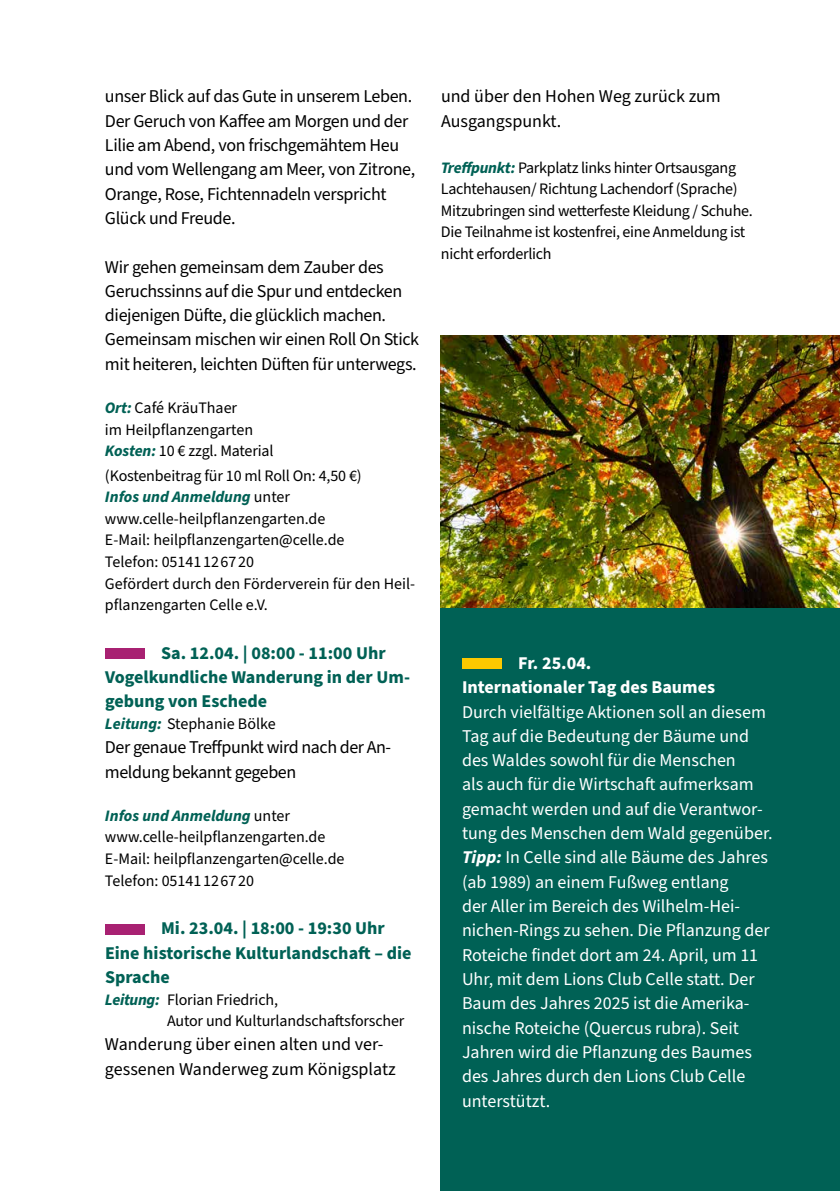
<style>
.page{position:relative;width:840px;height:1191px;background:#fff}
.page>*{position:absolute;margin:0;border:0;box-sizing:border-box;transform-origin:0 0}
.t1{font:18px/24.4px "Source Sans Pro";color:#fff}
.t2{font:18px/24.4px "Source Sans Pro";letter-spacing:-.02em;color:#000}
.t3{font:700 18px/24.4px "Source Sans Pro";color:#006155}
.t4{font:18px/24.4px "Source Sans Pro";color:#000}
.t5{font:700 18px/24.2px "Source Sans Pro";color:#fff}
.t6{font:16px/21.6px "Source Sans Pro";letter-spacing:-.01em;color:#000}
.s1{font-weight:700;font-style:italic;color:#006155}
.s2{font-weight:700;font-style:italic}
</style>
<div class="page">
<img style="left:441px;top:336px;width:398px;height:272px">
<div style="left:105px;top:648px;width:39px;height:11px;background:#a82172"></div>
<div style="left:105px;top:924px;width:39px;height:10px;background:#a82172"></div>
<div style="left:441px;top:608px;width:398px;height:583px;background:#006155"></div>
<div style="left:461px;top:658px;width:40px;height:11px;background:#fcc900"></div>
<p class="t2" style="left:105px;top:85px;width:312px">unser Blick auf das Gute in unserem Leben.<br>Der Geruch von Kaffee am Morgen und der Lilie am Abend, von frischgemähtem Heu und vom Wellengang am Meer, von Zitrone, Orange, Rose, Fichtennadeln verspricht Glück und Freude.</p>
<p class="t2" style="left:105px;top:255px;width:315px">Wir gehen gemeinsam dem Zauber des Geruchssinns auf die Spur und entdecken diejenigen Düfte, die glücklich machen.<br>Gemeinsam mischen wir einen Roll On Stick mit heiteren, leichten Düften für unterwegs.</p>
<p class="t6" style="left:105px;top:397px;width:170px"><span class="s1">Ort:</span> Café KräuThaer<br>im Heilpflanzengarten<br><span class="s1">Kosten:</span> 10 € zzgl. Material</p>
<p class="t6" style="left:105px;top:465px;width:311px">(Kostenbeitrag für 10 ml Roll On: 4,50 €)<br><span class="s1">Infos und Anmeldung</span> unter www.celle-heilpflanzengarten.de<br>E-Mail: heilpflanzengarten@celle.de<br>Telefon: 05141 12 67 20<br>Gefördert durch den Förderverein für den Heil&shy;pflanzengarten Celle e.V.</p>
<p class="t3" style="left:105px;top:641px;width:306px;text-indent:56px">Sa. 12.04. | 08:00 - 11:00 Uhr<br>Vogelkundliche Wanderung in der Um&shy;gebung von Eschede</p>
<p class="t6" style="left:105px;top:713px;width:172px"><span class="s1">Leitung:</span> Stephanie Bölke</p>
<p class="t2" style="left:105px;top:736px;width:287px">Der genaue Treffpunkt wird nach der An&shy;meldung bekannt gegeben</p>
<p class="t6" style="left:105px;top:805px;width:241px"><span class="s1">Infos und Anmeldung</span> unter www.celle-heilpflanzengarten.de<br>E-Mail: heilpflanzengarten@celle.de<br>Telefon: 05141 12 67 20</p>
<p class="t3" style="left:105px;top:916px;width:308px;text-indent:56px">Mi. 23.04. | 18:00 - 19:30 Uhr<br>Eine historische Kulturlandschaft – die<br>Sprache</p>
<p class="t6" style="left:167px;top:989px;width:239px;text-indent:-62px"><span class="s1">Leitung:</span> Florian Friedrich,<br>Autor und Kulturlandschaftsforscher</p>
<p class="t4" style="left:105px;top:1032px;width:292px">Wanderung über einen alten und ver&shy;gessenen Wanderweg zum Königsplatz</p>
<p class="t4" style="left:441px;top:85px;width:281px">und über den Hohen Weg zurück zum<br>Ausgangspunkt.</p>
<p class="t6" style="left:441px;top:157px;width:313px"><span class="s1">Treffpunkt:</span> Parkplatz links hinter Ortsausgang Lachtehausen/ Richtung Lachendorf (Sprache)<br>Mitzubringen sind wetterfeste Kleidung / Schuhe.<br>Die Teilnahme ist kostenfrei, eine Anmeldung ist nicht erforderlich</p>
<p class="t5" style="left:461px;top:651px;width:254px;text-indent:56px">Fr. 25.04.<br>Internationaler Tag des Baumes</p>
<p class="t1" style="left:461px;top:700px;width:312px">Durch vielfältige Aktionen soll an diesem Tag auf die Bedeutung der Bäume und des Waldes sowohl für die Menschen<br>als auch für die Wirtschaft aufmerksam gemacht werden und auf die Verantwor&shy;tung des Menschen dem Wald gegenüber.<br><span class="s2">Tipp:</span> In Celle sind alle Bäume des Jahres (ab 1989) an einem Fußweg entlang<br>der Aller im Bereich des Wilhelm-Hei&shy;nichen-Rings zu sehen. Die Pflanzung der Roteiche findet dort am 24. April, um 11<br>Uhr, mit dem Lions Club Celle statt. Der Baum des Jahres 2025 ist die Amerika&shy;nische Roteiche (Quercus rubra). Seit Jahren wird die Pflanzung des Baumes des Jahres durch den Lions Club Celle unterstützt.</p>
</div>
